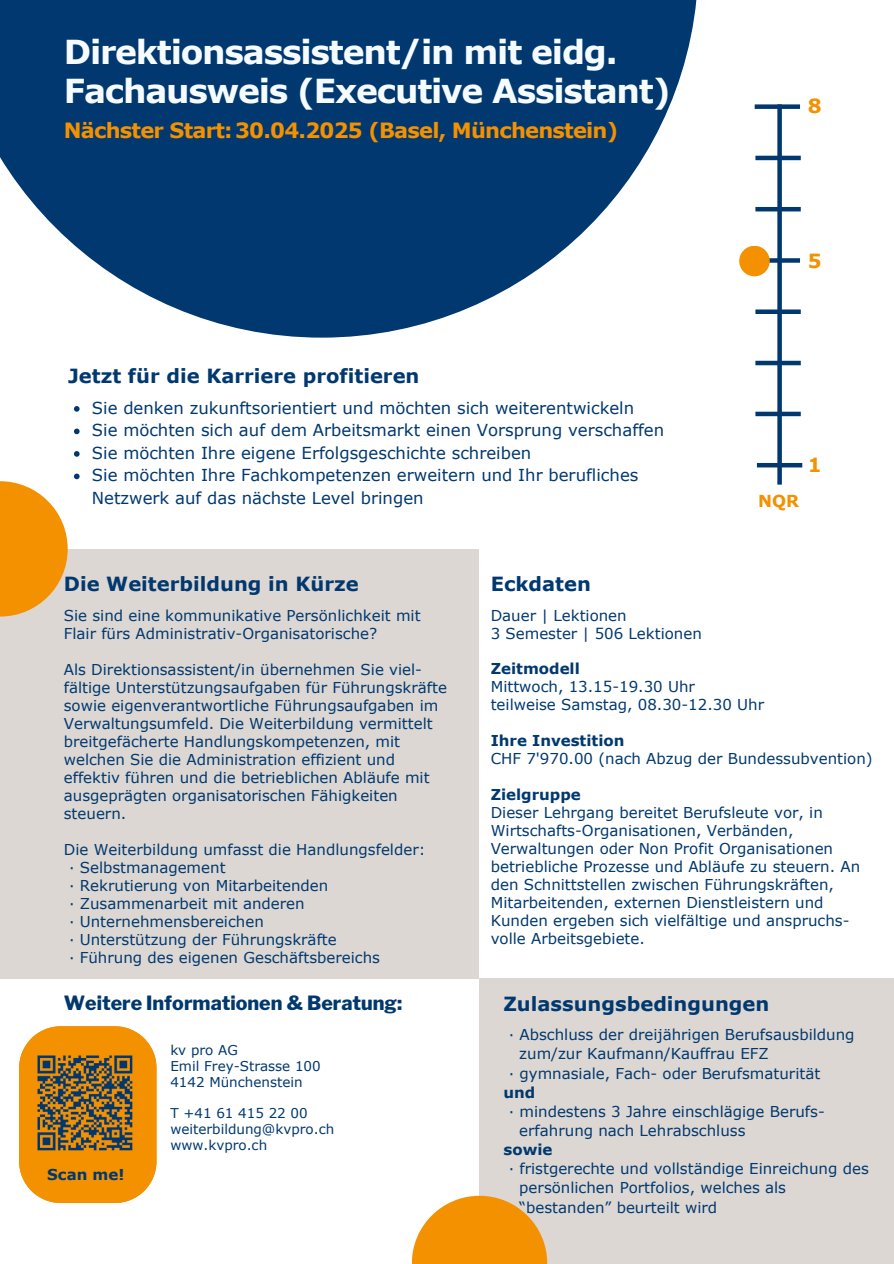
<style>
.page{position:relative;width:894px;height:1264px;background:#fff}
.page>*{position:absolute;margin:0;border:0;box-sizing:border-box;transform-origin:0 0}
.t1{font:700 33px/39.3px "Verdana";letter-spacing:-.035em;color:#f5fbff}
.t2{font:700 21px "Verdana";letter-spacing:-.035em;color:#f39100}
.t3{font:700 19.5px "Verdana";color:#00386f}
.t4{font:800 19.5px "Libre Franklin";color:#00386f}
.t5{font:700 19.5px "Verdana";color:#f39100}
.t6{font:16.5px/22.5px "Verdana";color:#00386f}
.t7{font:700 16.5px "Verdana";color:#f39100}
.t8{font:15px/18px "Verdana";color:#00386f}
.t9{font:700 15px "Verdana";color:#00386f}
.t10{font:13.5px "Verdana";color:#00386f}
.s1{font-weight:700}
</style>
<div class="page">
<svg style="left:0;top:0;width:697px;height:337px;fill:#00386f"></svg>
<div style="left:479px;top:978px;width:414px;height:285px;background:#dcd7d2"></div>
<div style="left:0;top:549px;width:479px;height:429px;background:#dcd7d2"></div>
<svg style="left:412px;top:1195px;width:135px;height:68px;fill:#f39100"></svg>
<svg style="left:0;top:481px;width:68px;height:135px;fill:#f39100"></svg>
<svg style="left:19px;top:1026px;width:137px;height:176px;background:#f49b18"></svg>
<img style="left:35px;top:1053px;width:99px;height:99px">
<svg style="left:777px;top:109px;width:4px;height:375px"></svg>
<div style="left:755px;top:411px;width:45px;height:5px;background:#00386f"></div>
<hr style="left:756px;top:463px;width:46px;height:4px;background:#00386f">
<hr style="left:755px;top:361px;width:45px;height:4px;background:#00386f">
<div style="left:754px;top:104px;width:45px;height:5px;background:#00386f"></div>
<hr style="left:755px;top:156px;width:45px;height:4px;background:#00386f">
<hr style="left:755px;top:207px;width:45px;height:4px;background:#00386f">
<div style="left:754px;top:258px;width:45px;height:5px;background:#00386f"></div>
<div style="left:755px;top:309px;width:45px;height:5px;background:#00386f"></div>
<div style="left:739px;top:246px;width:30px;height:30px;background:#f39100;border-radius:50%"></div>
<svg style="left:74px;top:406px;width:6px;height:6px"></svg>
<svg style="left:74px;top:428px;width:6px;height:6px"></svg>
<svg style="left:74px;top:451px;width:6px;height:6px"></svg>
<svg style="left:74px;top:473px;width:6px;height:6px"></svg>
<h5 class="t1" style="left:64px;top:31px;width:608px">Direktionsassistent/in mit eidg.<br>Fachausweis (Executive Assistant)</h5>
<p class="t2" style="left:64px;top:117px;width:555px">Nächster Start:30.04.2025 (Basel, Münchenstein)</p>
<h5 class="t3" style="left:68px;top:363px;width:353px">Jetzt für die Karriere profitieren</h5>
<h5 class="t6" style="left:92px;top:396px;width:543px">Sie denken zukunftsorientiert und möchten sich weiterentwickeln</h5>
<h2 class="t6" style="left:92px;top:418px;width:573px">Sie möchten sich auf dem Arbeitsmarkt einen Vorsprung verschaffen</h2>
<h5 class="t6" style="left:92px;top:441px;width:441px">Sie möchten Ihre eigene Erfolgsgeschichte schreiben</h5>
<h5 class="t6" style="left:92px;top:463px;width:548px">Sie möchten Ihre Fachkompetenzen erweitern und Ihr berufliches<br>Netzwerk auf das nächste Level bringen</h5>
<h5 class="t3" style="left:64px;top:571px;width:296px">Die Weiterbildung in Kürze</h5>
<h2 class="t3" style="left:490px;top:571px;width:102px">Eckdaten</h2>
<h2 class="t5" style="left:807px;top:93px;width:15px">8</h2>
<h3 class="t5" style="left:807px;top:248px;width:15px">5</h3>
<p class="t7" style="left:758px;top:490px;width:42px">NQR</p>
<h5 class="t5" style="left:807px;top:452px;width:15px">1</h5>
<p class="t8" style="left:64px;top:605px;width:358px">Sie sind eine kommunikative Persönlichkeit mit<br>Flair fürs Administrativ-Organisatorische?</p>
<p class="t8" style="left:64px;top:659px;width:384px">Als Direktionsassistent/in übernehmen Sie viel&shy;fältige Unterstützungsaufgaben für Führungskräfte sowie eigenverantwortliche Führungsaufgaben im Verwaltungsumfeld. Die Weiterbildung vermittelt breitgefächerte Handlungskompetenzen, mit welchen Sie die Administration effizient und effektiv führen und die betrieblichen Abläufe mit ausgeprägten organisatorischen Fähigkeiten steuern.</p>
<p class="t8" style="left:69px;top:839px;width:358px;text-indent:-5px">Die Weiterbildung umfasst die Handlungsfelder: · Selbstmanagement<br>· Rekrutierung von Mitarbeitenden<br>· Zusammenarbeit mit anderen</p>
<p class="t8" style="left:69px;top:911px;width:312px">· Unternehmensbereichen<br>· Unterstützung der Führungskräfte<br>· Führung des eigenen Geschäftsbereichs</p>
<h1 class="t4" style="left:64px;top:991px;width:340px">Weitere Informationen &amp; Beratung:</h1>
<h2 class="t10" style="left:170px;top:1041px;width:69px">kv pro AG</h2>
<h2 class="t10" style="left:170px;top:1057px;width:152px">Emil Frey-Strasse 100</h2>
<p class="t10" style="left:170px;top:1072px;width:134px">4142 Münchenstein</p>
<p class="t10" style="left:170px;top:1104px;width:139px">T +41 61 415 22 00</p>
<h2 class="t10" style="left:170px;top:1120px;width:165px">weiterbildung@kvpro.ch</h2>
<p class="t10" style="left:170px;top:1135px;width:98px">www.kvpro.ch</p>
<p class="t9" style="left:47px;top:1165px;width:79px">Scan me!</p>
<p class="t8" style="left:490px;top:605px;width:212px">Dauer | Lektionen<br>3 Semester | 506 Lektionen</p>
<h4 class="t8" style="left:490px;top:659px;width:275px"><span class="s1">Zeitmodell<br></span>Mittwoch, 13.15-19.30 Uhr<br>teilweise Samstag, 08.30-12.30 Uhr</h4>
<p class="t8" style="left:490px;top:731px;width:383px"><span class="s1">Ihre Investition<br></span>CHF 7'970.00 (nach Abzug der Bundessubvention)</p>
<p class="t8" style="left:490px;top:785px;width:371px"><span class="s1">Zielgruppe<br></span>Dieser Lehrgang bereitet Berufsleute vor, in Wirtschafts-Organisationen, Verbänden, Verwaltungen oder Non Profit Organisationen betriebliche Prozesse und Abläufe zu steuern. An den Schnittstellen zwischen Führungskräften, Mitarbeitenden, externen Dienstleistern und Kunden ergeben sich vielfältige und anspruchs&shy;volle Arbeitsgebiete.</p>
<h3 class="t3" style="left:503px;top:991px;width:267px">Zulassungsbedingungen</h3>
<h2 class="t8" style="left:508px;top:1025px;width:347px">· Abschluss der dreijährigen Berufsausbildung</h2>
<h2 class="t8" style="left:519px;top:1044px;width:251px">zum/zur Kaufmann/Kauffrau EFZ</h2>
<h2 class="t8" style="left:508px;top:1063px;width:313px">· gymnasiale, Fach- oder Berufsmaturität</h2>
<h2 class="t9" style="left:503px;top:1082px;width:33px">und</h2>
<h2 class="t8" style="left:508px;top:1101px;width:317px">· mindestens 3 Jahre einschlägige Berufs-</h2>
<h2 class="t8" style="left:519px;top:1121px;width:227px">erfahrung nach Lehrabschluss</h2>
<h2 class="t9" style="left:503px;top:1140px;width:50px">sowie</h2>
<h2 class="t8" style="left:508px;top:1159px;width:361px">· fristgerechte und vollständige Einreichung des</h2>
<h2 class="t8" style="left:519px;top:1178px;width:268px">persönlichen Portfolios, welches als</h2>
<h5 class="t8" style="left:519px;top:1197px;width:199px">“bestanden” beurteilt wird</h5>
</div>
